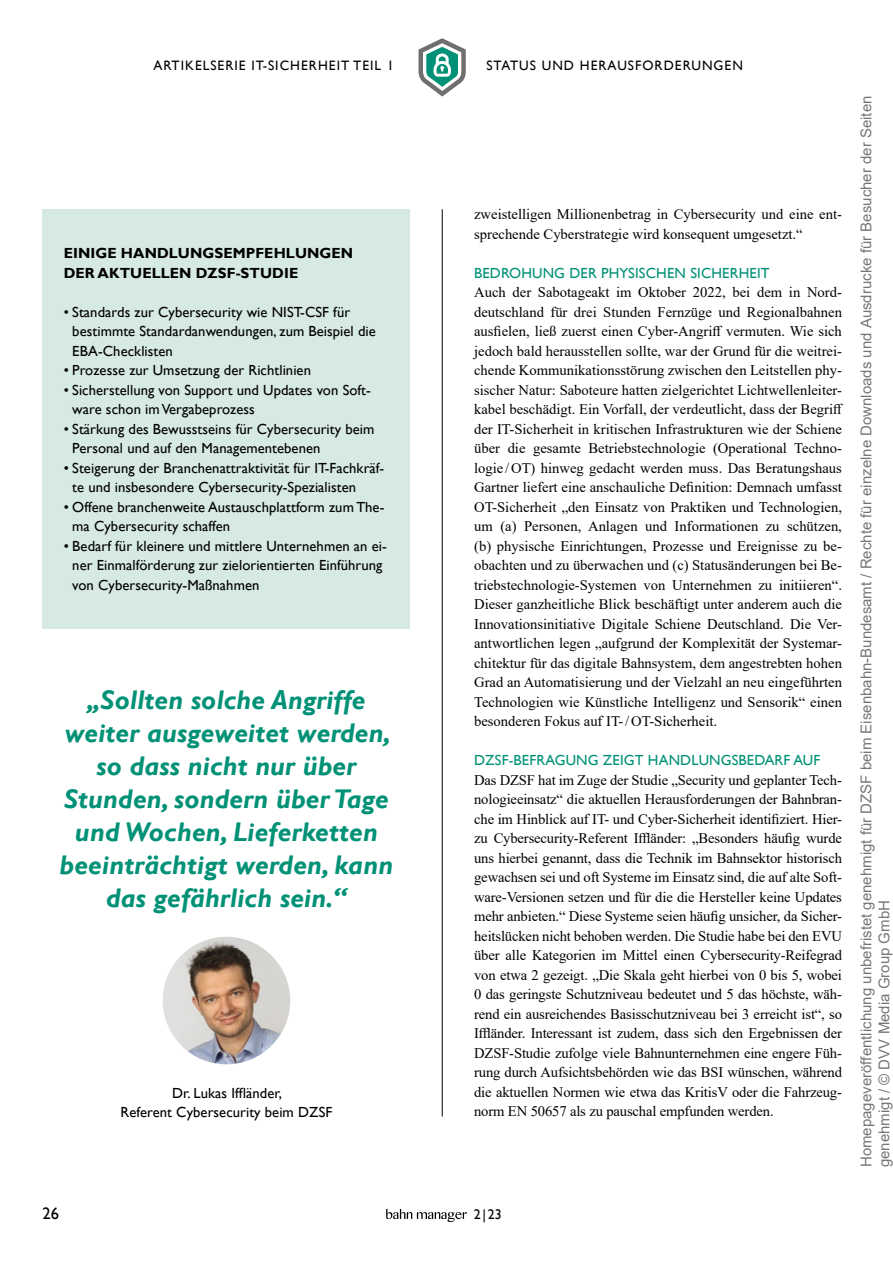
<style>
.page{position:relative;width:893px;height:1263px;background:#fff}
.page>*{position:absolute;margin:0;border:0;box-sizing:border-box;transform-origin:0 0}
.t1{font:italic 700 27px/33px "Gill Sans";letter-spacing:.005em;color:#009176;text-align:center}
.t2{font:16.65px "Gill Sans";color:#000}
.t3{font:15px/18px "Arial";color:rgb(0 0 0/.54)}
.t4{font:14.7px/19.5px "Times New Roman";color:#000;text-align:justify}
.t5{font:14.7px/19.5px "Gill Sans";letter-spacing:.005em;color:#000}
.t6{font:14.7px "Gill Sans";letter-spacing:.01em;color:#009176}
.t7{font:700 14.7px/19.5px "Gill Sans";letter-spacing:.005em;color:#000}
.t8{font:13.95px "Gill Sans";color:#000}
.t9{font:13.65px "Gill Sans";letter-spacing:.075em;color:#000}
</style>
<div class="page">
<hr style="left:442px;top:209px;width:1px;height:907px;background:#000">
<div style="left:43px;top:210px;width:367px;height:419px;background:#d6e9e4"></div>
<img style="left:163px;top:937px;width:127px;height:127px;border-radius:64px">
<svg style="left:386px;top:1209px;width:81px;height:13px"></svg>
<svg style="left:419px;top:38px;width:47px;height:59px"></svg>
<p class="t9" style="left:154px;top:57px;width:242px">ARTIKELSERIE IT-SICHERHEIT TEIL 1</p>
<p class="t9" style="left:486px;top:57px;width:258px">STATUS UND HERAUSFORDERUNGEN</p>
<p class="t7" style="left:64px;top:244px;width:291px">EINIGE HANDLUNGSEMPFEHLUNGEN<br>DER AKTUELLEN DZSF-STUDIE</p>
<p class="t5" style="left:72px;top:302px;width:305px;text-indent:-8px">• Standards zur Cybersecurity wie NIST-CSF für bestimmte Standardanwendungen, zum Beispiel die<br>EBA-Checklisten</p>
<p class="t5" style="left:64px;top:361px;width:249px">• Prozesse zur Umsetzung der Richtlinien</p>
<p class="t5" style="left:72px;top:380px;width:300px;text-indent:-8px">• Sicherstellung von Support und Updates von Soft&shy;ware schon im Vergabeprozess</p>
<p class="t5" style="left:72px;top:419px;width:304px;text-indent:-8px">• Stärkung des Bewusstseins für Cybersecurity beim<br>Personal und auf den Managementebenen</p>
<p class="t5" style="left:72px;top:458px;width:314px;text-indent:-8px">• Steigerung der Branchenattraktivität für IT-Fachkräf&shy;te und insbesondere Cybersecurity-Spezialisten</p>
<p class="t5" style="left:72px;top:497px;width:314px;text-indent:-8px">• Offene branchenweite Austauschplattform zum The&shy;ma Cybersecurity schaffen</p>
<p class="t5" style="left:72px;top:536px;width:316px;text-indent:-8px">• Bedarf für kleinere und mittlere Unternehmen an ei&shy;ner Einmalförderung zur zielorientierten Einführung von Cybersecurity-Maßnahmen</p>
<h1 class="t1" style="left:60px;top:684px;width:335px">„Sollten solche Angriffe weiter ausgeweitet werden, so dass nicht nur über<br>Stunden, sondern über Tage und Wochen, Lieferketten beeinträchtigt werden, kann das gefährlich sein.“</h1>
<p class="t5" style="left:121px;top:1083px;width:213px;text-align:center">Dr. Lukas Iffländer,<br>Referent Cybersecurity beim DZSF</p>
<p class="t4" style="left:474px;top:204px;width:369px">zweistelligen Millionenbetrag in Cybersecurity und eine ent&shy;sprechende Cyberstrategie wird konsequent umgesetzt.“</p>
<p class="t6" style="left:474px;top:264px;width:297px">BEDROHUNG DER PHYSISCHEN SICHERHEIT</p>
<p class="t4" style="left:474px;top:282px;width:370px">Auch der Sabotageakt im Oktober 2022, bei dem in Nord&shy;deutschland für drei Stunden Fernzüge und Regionalbahnen ausfielen, ließ zuerst einen Cyber-Angriff vermuten. Wie sich jedoch bald herausstellen sollte, war der Grund für die weitrei&shy;chende Kommunikationsstörung zwischen den Leitstellen phy&shy;sischer Natur: Saboteure hatten zielgerichtet Lichtwellenleiter&shy;kabel beschädigt. Ein Vorfall, der verdeutlicht, dass der Begriff der IT-Sicherheit in kritischen Infrastrukturen wie der Schiene über die gesamte Betriebstechnologie (Operational Techno&shy;logie /OT) hinweg gedacht werden muss. Das Beratungshaus Gartner liefert eine anschauliche Definition: Demnach umfasst OT-Sicherheit „den Einsatz von Praktiken und Technologien, um (a) Personen, Anlagen und Informationen zu schützen, (b) physische Einrichtungen, Prozesse und Ereignisse zu be&shy;obachten und zu überwachen und (c) Statusänderungen bei Be&shy;triebstechnologie-Systemen von Unternehmen zu initiieren“.<br>Dieser ganzheitliche Blick beschäftigt unter anderem auch die Innovationsinitiative Digitale Schiene Deutschland. Die Ver&shy;antwortlichen legen „aufgrund der Komplexität der Systemar&shy;chitektur für das digitale Bahnsystem, dem angestrebten hohen Grad an Automatisierung und der Vielzahl an neu eingeführten Technologien wie Künstliche Intelligenz und Sensorik“ einen besonderen Fokus auf IT-/OT-Sicherheit.</p>
<p class="t6" style="left:474px;top:752px;width:348px">DZSF-BEFRAGUNG ZEIGT HANDLUNGSBEDARF AUF</p>
<p class="t4" style="left:474px;top:770px;width:369px">Das DZSF hat im Zuge der Studie „Security und geplanter Tech&shy;nologieeinsatz“ die aktuellen Herausforderungen der Bahnbran&shy;che im Hinblick auf IT- und Cyber-Sicherheit identifiziert. Hier&shy;zu Cybersecurity-Referent Iffländer: „Besonders häufig wurde uns hierbei genannt, dass die Technik im Bahnsektor historisch gewachsen sei und oft Systeme im Einsatz sind, die auf alte Soft&shy;ware-Versionen setzen und für die die Hersteller keine Updates mehr anbieten.“ Diese Systeme seien häufig unsicher, da Sicher&shy;heitslücken nicht behoben werden. Die Studie habe bei den EVU über alle Kategorien im Mittel einen Cybersecurity-Reifegrad von etwa 2 gezeigt. „Die Skala geht hierbei von 0 bis 5, wobei 0 das geringste Schutzniveau bedeutet und 5 das höchste, wäh&shy;rend ein ausreichendes Basisschutzniveau bei 3 erreicht ist“, so Iffländer. Interessant ist zudem, dass sich den Ergebnissen der DZSF-Studie zufolge viele Bahnunternehmen eine engere Füh&shy;rung durch Aufsichtsbehörden wie das BSI wünschen, während die aktuellen Normen wie etwa das KritisV oder die Fahrzeug&shy;norm EN 50657 als zu pauschal empfunden werden.</p>
<p class="t2" style="left:43px;top:1204px;width:18px">26</p>
<p class="t8" style="left:474px;top:1207px;width:29px">2|23</p>
<p class="t3" style="left:857px;top:1167px;width:1073px;rotate:-90deg">Homepageveröffentlichung unbefristet genehmigt für DZSF beim Eisenbahn-Bundesamt / Rechte für einzelne Downloads und Ausdrucke für Besucher der Seiten genehmigt / © DVV Media Group GmbH</p>
</div>
